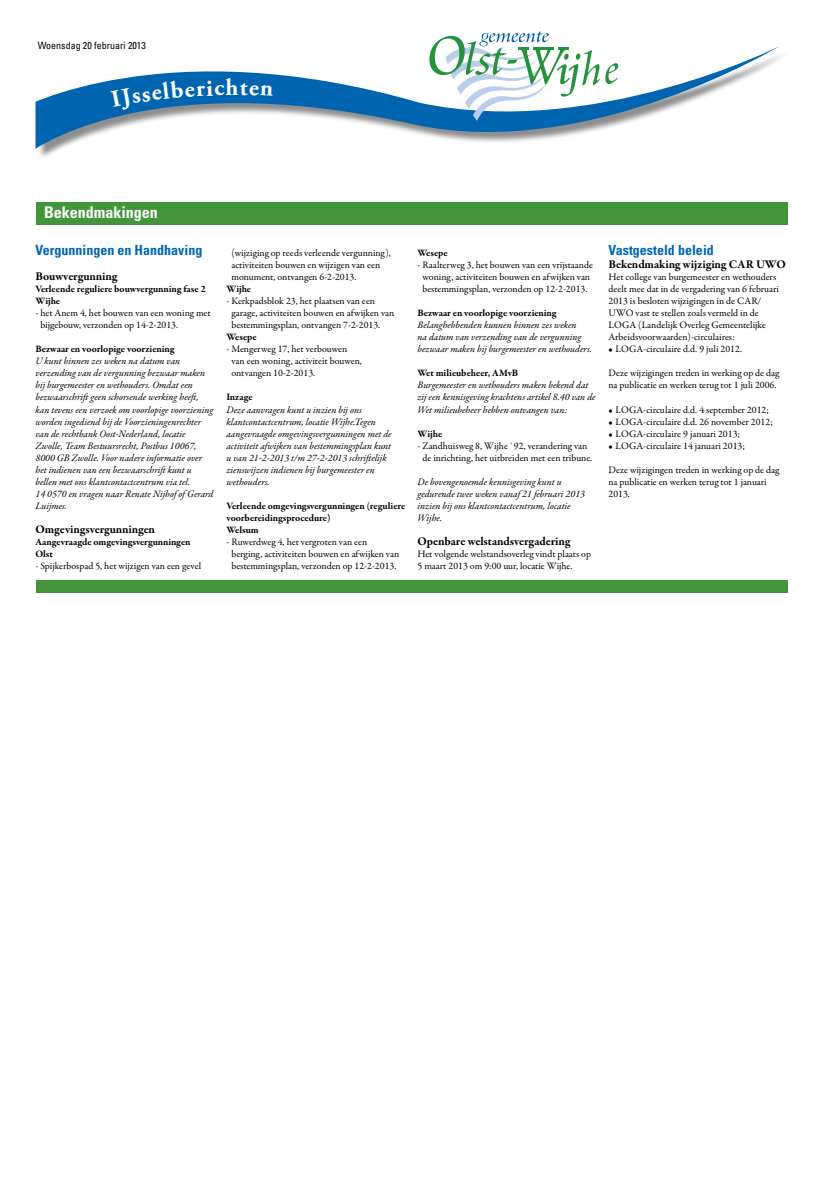
<style>
.page{position:relative;width:823px;height:1191px;background:#fff}
.page>*{position:absolute;margin:0;border:0;box-sizing:border-box;transform-origin:0 0}
.t1{font:700 23.8px "Adobe Garamond Pro";color:#fff}
.t2{font:700 condensed 16px "Univers";color:#fff}
.t3{font:700 condensed 14px "Univers";color:#0066b3}
.t4{font:700 12px "Garamond Premr Pro";letter-spacing:-.005em;color:#000}
.t5{font:10px/12px "Garamond Premr Pro";letter-spacing:-.005em;color:#000}
.t6{font:italic 10px/12px "Garamond Premr Pro";color:#000}
.t7{font:700 10px/12px "Garamond Premr Pro";letter-spacing:-.005em;color:#000}
.t8{font:condensed 10px "Univers";color:#000}
</style>
<div class="page">
<svg style="left:35px;top:46px;width:746px;height:109px"></svg>
<svg style="left:429px;top:31px;width:189px;height:90px"></svg>
<div style="left:36px;top:580px;width:751px;height:12px;background:#439539"></div>
<div style="left:36px;top:203px;width:751px;height:22px;background:#439539"></div>
<svg style="left:111px;top:80px;width:113px;height:30px;background:#0d69ae"></svg>
<svg style="left:240px;top:83px;width:33px;height:13px"></svg>
<p class="t8" style="left:38px;top:39px;width:109px">Woensdag 20 februari 2013</p>
<h1 class="t1" style="left:225px;top:74px;width:15px">h</h1>
<h2 class="t2" style="left:44px;top:203px;width:115px">Bekendmakingen</h2>
<h3 class="t3" style="left:35px;top:242px;width:168px">Vergunningen en Handhaving</h3>
<p class="t4" style="left:35px;top:269px;width:83px">Bouwvergunning</p>
<p class="t7" style="left:35px;top:283px;width:172px">Verleende reguliere bouwvergunning fase 2<br>Wijhe</p>
<p class="t5" style="left:40px;top:307px;width:172px;text-indent:-5px">- het Anem 4, het bouwen van een woning met bijgebouw, verzonden op 14-2-2013.</p>
<p class="t7" style="left:35px;top:343px;width:140px">Bezwaar en voorlopige voorziening</p>
<p class="t6" style="left:35px;top:356px;width:179px">U kunt binnen zes weken na datum van verzending van de vergunning bezwaar maken bij burgemeester en wethouders. Omdat een bezwaarschrift geen schorsende werking heeft, kan tevens een verzoek om voorlopige voorziening worden ingediend bij de Voorzieningenrechter van de rechtbank Oost-Nederland, locatie Zwolle, Team Bestuursrecht, Postbus 10067, 8000 GB Zwolle. Voor nadere informatie over het indienen van een bezwaarschrift kunt u bellen met ons klantcontactcentrum via tel.<br>14 0570 en vragen naar Renate Nijhof of Gerard Luijmes.</p>
<p class="t4" style="left:35px;top:521px;width:121px">Omgevingsvergunningen</p>
<p class="t7" style="left:35px;top:535px;width:156px">Aangevraagde omgevingsvergunningen<br>Olst</p>
<p class="t5" style="left:35px;top:559px;width:167px">- Spijkerbospad 5, het wijzigen van een gevel</p>
<p class="t5" style="left:231px;top:247px;width:161px">(wijziging op reeds verleende vergunning), activiteiten bouwen en wijzigen van een monument, ontvangen 6-2-2013.</p>
<p class="t7" style="left:226px;top:283px;width:26px">Wijhe</p>
<p class="t5" style="left:231px;top:295px;width:164px;text-indent:-5px">- Kerkpadsblok 23, het plaatsen van een garage, activiteiten bouwen en afwijken van bestemmingsplan, ontvangen 7-2-2013.</p>
<p class="t7" style="left:226px;top:331px;width:32px">Wesepe</p>
<p class="t5" style="left:231px;top:343px;width:132px;text-indent:-5px">- Mengerweg 17, het verbouwen van een woning, activiteit bouwen, ontvangen 10-2-2013.</p>
<p class="t7" style="left:226px;top:391px;width:28px">Inzage</p>
<p class="t6" style="left:226px;top:404px;width:167px">Deze aanvragen kunt u inzien bij ons klantcontactcentrum, locatie Wijhe.Tegen aangevraagde omgevingsvergunningen met de activiteit afwijken van bestemmingsplan kunt u van 21-2-2013 t/m 27-2-2013 schriftelijk zienswijzen indienen bij burgemeester en wethouders.</p>
<p class="t7" style="left:226px;top:499px;width:180px">Verleende omgevingsvergunningen (reguliere voorbereidingsprocedure)<br>Welsum</p>
<p class="t5" style="left:231px;top:535px;width:169px;text-indent:-5px">- Ruwerdweg 4, het vergroten van een berging, activiteiten bouwen en afwijken van bestemmingsplan, verzonden op 12-2-2013.</p>
<p class="t7" style="left:417px;top:247px;width:32px">Wesepe</p>
<p class="t5" style="left:417px;top:259px;width:177px;text-align:center">- Raalterweg 3, het bouwen van een vrijstaande woning, activiteiten bouwen en afwijken van bestemmingsplan, verzonden op 12-2-2013.</p>
<p class="t7" style="left:417px;top:307px;width:140px">Bezwaar en voorlopige voorziening</p>
<p class="t6" style="left:417px;top:320px;width:176px">Belanghebbenden kunnen binnen zes weken<br>na datum van verzending van de vergunning bezwaar maken bij burgemeester en wethouders.</p>
<p class="t7" style="left:417px;top:367px;width:102px">Wet milieubeheer, AMvB</p>
<p class="t6" style="left:417px;top:380px;width:179px">Burgemeester en wethouders maken bekend dat zij een kennisgeving krachtens artikel 8.40 van de<br>Wet milieubeheer hebben ontvangen van:</p>
<p class="t7" style="left:417px;top:427px;width:26px">Wijhe</p>
<p class="t5" style="left:417px;top:439px;width:176px;text-align:center">- Zandhuisweg 8, Wijhe `92, verandering van de inrichting, het uitbreiden met een tribune.</p>
<p class="t6" style="left:417px;top:476px;width:169px">De bovengenoemde kennisgeving kunt u gedurende twee weken vanaf 21 februari 2013 inzien bij ons klantcontactcentrum, locatie Wijhe.</p>
<p class="t4" style="left:417px;top:533px;width:154px">Openbare welstandsvergadering</p>
<p class="t5" style="left:417px;top:547px;width:175px">Het volgende welstandsoverleg vindt plaats op<br>5 maart 2013 om 9:00 uur, locatie Wijhe.</p>
<h3 class="t3" style="left:608px;top:242px;width:107px">Vastgesteld beleid</h3>
<p class="t4" style="left:608px;top:257px;width:179px">Bekendmaking wijziging CAR UWO</p>
<p class="t5" style="left:608px;top:271px;width:172px">Het college van burgemeester en wethouders deelt mee dat in de vergadering van 6 februari 2013 is besloten wijzigingen in de CAR/ UWO vast te stellen zoals vermeld in de LOGA (Landelijk Overleg Gemeentelijke Arbeidsvoorwaarden)-circulaires:</p>
<p class="t5" style="left:608px;top:343px;width:135px">• LOGA-circulaire d.d. 9 juli 2012.</p>
<p class="t5" style="left:608px;top:367px;width:172px">Deze wijzigingen treden in werking op de dag na publicatie en werken terug tot 1 juli 2006.</p>
<p class="t5" style="left:608px;top:403px;width:162px">• LOGA-circulaire d.d. 4 september 2012;</p>
<p class="t5" style="left:608px;top:415px;width:166px">• LOGA-circulaire d.d. 26 november 2012;</p>
<p class="t5" style="left:608px;top:427px;width:133px">• LOGA-circulaire 9 januari 2013;</p>
<p class="t5" style="left:608px;top:439px;width:138px">• LOGA-circulaire 14 januari 2013;</p>
<p class="t5" style="left:608px;top:463px;width:172px">Deze wijzigingen treden in werking op de dag na publicatie en werken terug tot 1 januari<br>2013.</p>
</div>
